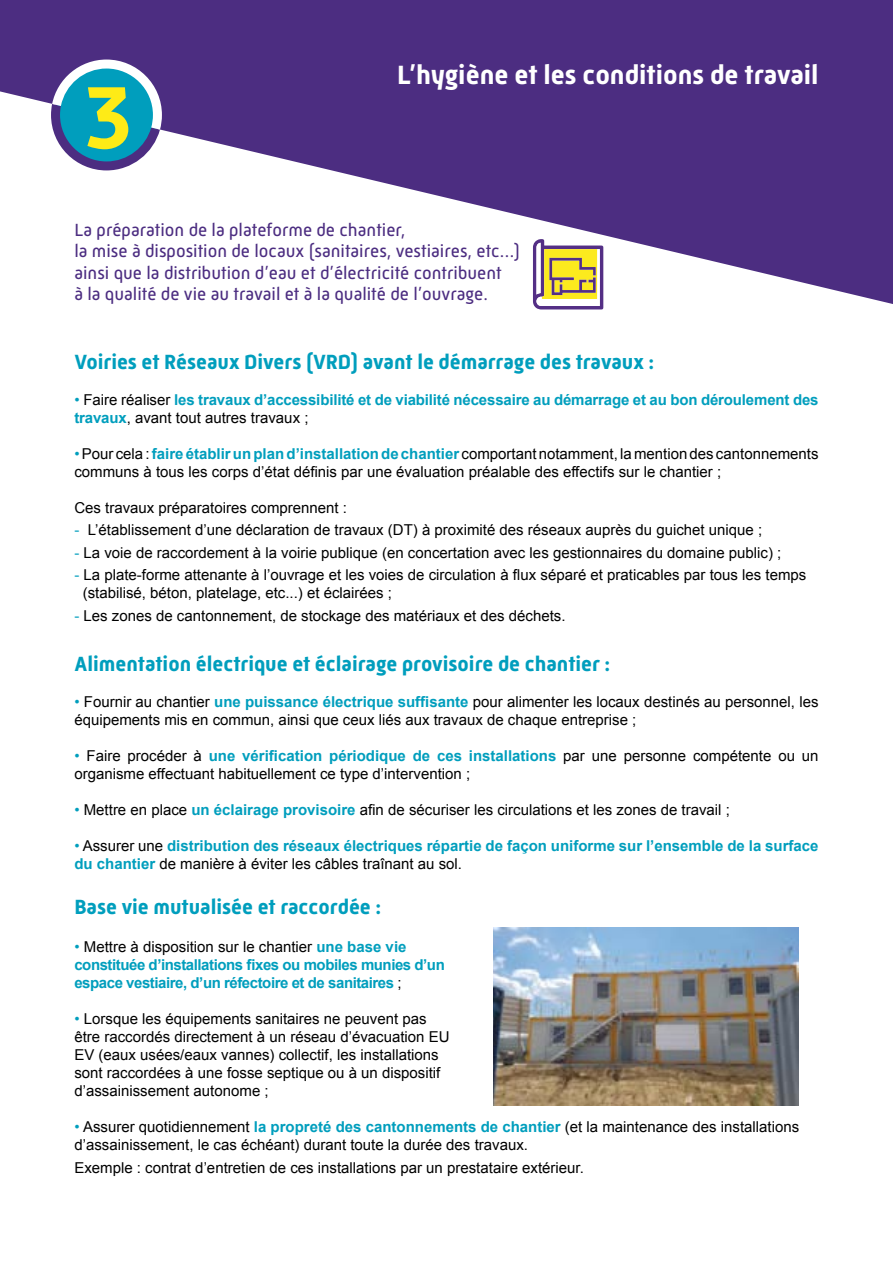
<style>
.page{position:relative;width:893px;height:1263px;background:#fff}
.page>*{position:absolute;margin:0;border:0;box-sizing:border-box;transform-origin:0 0}
.t1{font:700 90px "Mic 32 New";color:#feeb17}
.t2{font:700 27px "Mic 32 New";color:#fff}
.t3{font:700 21px "Mic 32 New";color:#009ebd}
.t4{font:18px/21.6px "Mic 32 New";color:#4c2d81}
.t5{font:15px/18px "Arial";color:#000}
.t6{font:700 15px/18px "Arial";letter-spacing:-.01em;color:#009ebd}
.t7{font:700 15px/18px "Arial";letter-spacing:-.03em;color:#009ebd}
.s1{font-weight:400}
.s2{font-weight:400;color:#000}
.s3{color:#009ebd}
.s4{font-weight:700;color:#009ebd}
</style>
<div class="page">
<svg style="left:0;top:0;width:893px;height:304px;fill:#4c2d81"></svg>
<svg style="left:51px;top:60px;width:111px;height:110px"></svg>
<svg style="left:533px;top:239px;width:70px;height:70px"></svg>
<img style="left:493px;top:928px;width:306px;height:177px">
<h1 class="t1" style="left:86px;top:66px;width:48px">3</h1>
<h2 class="t2" style="left:397px;top:60px;width:423px">L’hygiène et les conditions de travail</h2>
<p class="t4" style="left:74px;top:219px;width:447px">La préparation de la plateforme de chantier,<br>la mise à disposition de locaux (sanitaires, vestiaires, etc…) ainsi que la distribution d’eau et d’électricité contribuent<br>à la qualité de vie au travail et à la qualité de l’ouvrage.</p>
<h3 class="t3" style="left:74px;top:349px;width:581px">Voiries et Réseaux Divers (VRD) avant le démarrage des travaux :</h3>
<p class="t6" style="left:74px;top:391px;width:746px"><span class="s1">•</span> <span class="s2">Faire réaliser</span> les travaux d’accessibilité et de viabilité nécessaire au démarrage et au bon déroulement des travaux<span class="s2">, avant tout autres travaux ;</span></p>
<p class="t5" style="left:74px;top:445px;width:746px"><span class="s3">•</span> Pour cela : <span class="s4">faire établir un plan d’installation de chantier</span> comportant notamment, la mention des cantonnements communs à tous les corps d’état définis par une évaluation préalable des effectifs sur le chantier ;</p>
<p class="t5" style="left:74px;top:499px;width:274px">Ces travaux préparatoires comprennent :</p>
<p class="t5" style="left:74px;top:521px;width:689px"><span class="s3">-</span> L’établissement d’une déclaration de travaux (DT) à proximité des réseaux auprès du guichet unique ;</p>
<p class="t5" style="left:74px;top:544px;width:708px"><span class="s3">-</span> La voie de raccordement à la voirie publique (en concertation avec les gestionnaires du domaine public) ;</p>
<p class="t5" style="left:83px;top:566px;width:725px;text-indent:-8px"><span class="s3">-</span> La plate-forme attenante à l’ouvrage et les voies de circulation à flux séparé et praticables par tous les temps (stabilisé, béton, platelage, etc...) et éclairées ;</p>
<p class="t5" style="left:74px;top:607px;width:493px"><span class="s3">-</span> Les zones de cantonnement, de stockage des matériaux et des déchets.</p>
<h3 class="t3" style="left:74px;top:652px;width:537px">Alimentation électrique et éclairage provisoire de chantier :</h3>
<p class="t5" style="left:74px;top:693px;width:746px"><span class="s3">•</span> Fournir au chantier <span class="s4">une puissance électrique suffisante</span> pour alimenter les locaux destinés au personnel, les équipements mis en commun, ainsi que ceux liés aux travaux de chaque entreprise ;</p>
<p class="t5" style="left:74px;top:747px;width:746px"><span class="s3">•</span> Faire procéder à <span class="s4">une vérification périodique de ces installations</span> par une personne compétente ou un organisme effectuant habituellement ce type d’intervention ;</p>
<p class="t5" style="left:74px;top:801px;width:657px"><span class="s3">•</span> Mettre en place <span class="s4">un éclairage provisoire</span> afin de sécuriser les circulations et les zones de travail ;</p>
<p class="t6" style="left:74px;top:837px;width:746px"><span class="s1">•</span> <span class="s2">Assurer une</span> distribution des réseaux électriques répartie de façon uniforme sur l’ensemble de la surface du chantier <span class="s2">de manière à éviter les câbles traînant au sol.</span></p>
<h3 class="t3" style="left:74px;top:895px;width:308px">Base vie mutualisée et raccordée :</h3>
<p class="t7" style="left:74px;top:938px;width:372px"><span class="s1">•</span> <span class="s2">Mettre à disposition sur le chantier</span> une base vie constituée d’installations fixes ou mobiles munies d’un espace vestiaire, d’un réfectoire et de sanitaires <span class="s2">;</span></p>
<p class="t5" style="left:74px;top:1010px;width:377px"><span class="s3">•</span> Lorsque les équipements sanitaires ne peuvent pas être raccordés directement à un réseau d’évacuation EU EV (eaux usées/eaux vannes) collectif, les installations sont raccordées à une fosse septique ou à un dispositif d’assainissement autonome ;</p>
<p class="t5" style="left:74px;top:1118px;width:726px"><span class="s3">•</span> Assurer quotidiennement <span class="s4">la propreté des cantonnements de chantier</span> (et la maintenance des installations d’assainissement, le cas échéant) durant toute la durée des travaux.</p>
<p class="t5" style="left:74px;top:1158px;width:511px">Exemple : contrat d’entretien de ces installations par un prestataire extérieur.</p>
</div>
